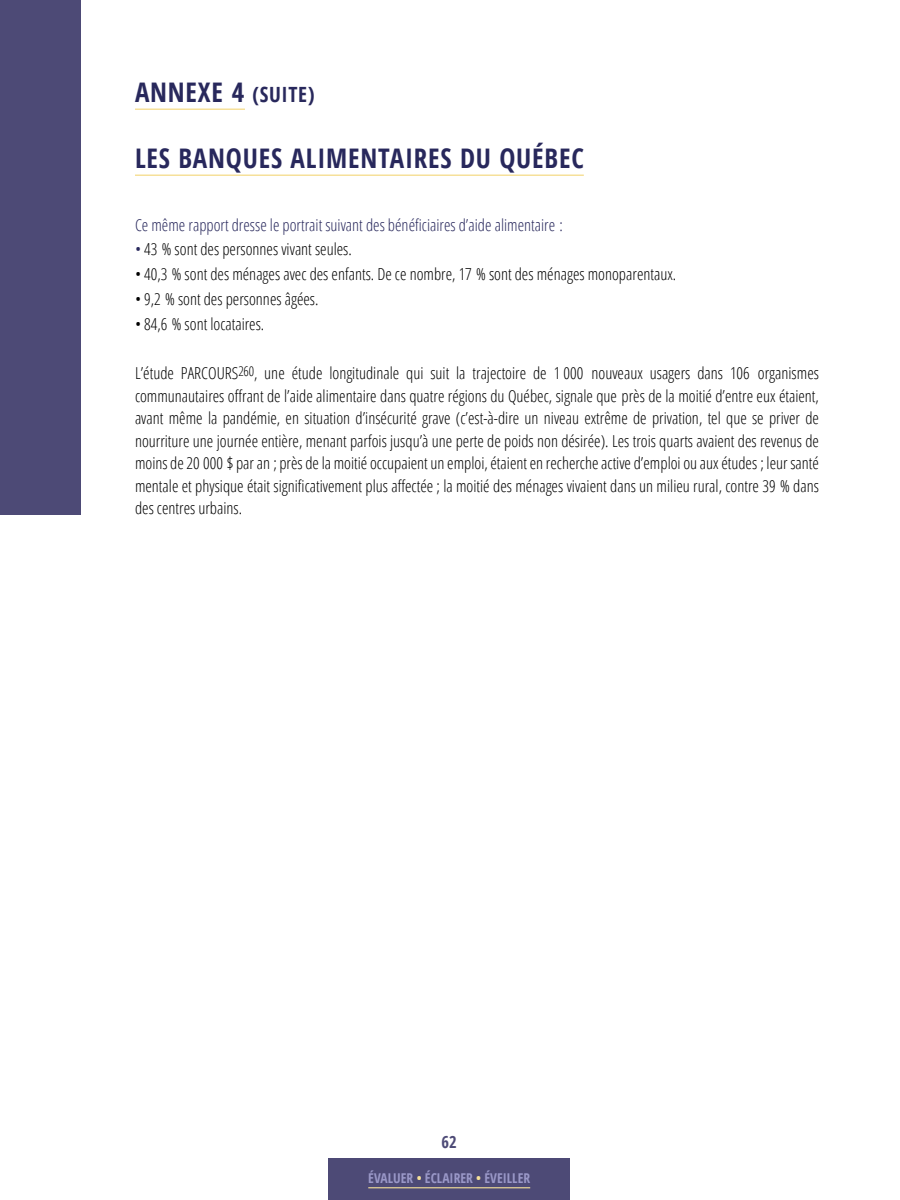
<style>
.page{position:relative;width:900px;height:1200px;background:#fff}
.page>*{position:absolute;margin:0;border:0;box-sizing:border-box;transform-origin:0 0}
.t1{font:700 27px "Open Sans Condensed";letter-spacing:.03em;color:#28285c}
.t2{font:300 16.5px/22.5px "Open Sans Condensed";color:#000;text-align:justify}
.t3{font:300 16.5px "Open Sans Condensed";color:#28285c}
.t4{font:700 16.5px "Open Sans Condensed";color:#4d4a76}
.t5{font:700 13.5px "Open Sans Condensed";color:#9a98c8}
.s1{font-size:21px}
.s2{color:#28285c}
.s3{color:#f6e199}
</style>
<div class="page">
<div style="left:328px;top:1158px;width:242px;height:42px;background:#4d4a76"></div>
<hr style="left:368px;top:1187px;width:162px;height:1px;background:#f6e199">
<hr style="left:135px;top:109px;width:110px;height:1px;background:#f2d166">
<hr style="left:135px;top:175px;width:449px;height:1px;background:#f2d166">
<div style="left:0;top:0;width:81px;height:515px;background:#4d4a76"></div>
<h1 class="t1" style="left:135px;top:73px;width:181px">ANNEXE 4 <span class="s1">(SUITE)</span></h1>
<h1 class="t1" style="left:135px;top:139px;width:450px">LES BANQUES ALIMENTAIRES DU QUÉBEC</h1>
<p class="t3" style="left:135px;top:213px;width:429px">Ce même rapport dresse le portrait suivant des bénéficiaires d’aide alimentaire :</p>
<p class="t2" style="left:135px;top:238px;width:218px"><span class="s2">•</span> 43 % sont des personnes vivant seules.</p>
<p class="t2" style="left:135px;top:262px;width:543px">• 40,3 % sont des ménages avec des enfants. De ce nombre, 17 % sont des ménages monoparentaux.</p>
<p class="t2" style="left:135px;top:287px;width:185px">• 9,2 % sont des personnes âgées.</p>
<p class="t2" style="left:135px;top:312px;width:131px">• 84,6 % sont locataires.</p>
<p class="t2" style="left:135px;top:361px;width:686px">L’étude PARCOURS<sup>260</sup>, une étude longitudinale qui suit la trajectoire de 1 000 nouveaux usagers dans 106 organismes communautaires offrant de l’aide alimentaire dans quatre régions du Québec, signale que près de la moitié d’entre eux étaient, avant même la pandémie, en situation d’insécurité grave (c’est-à-dire un niveau extrême de privation, tel que se priver de nourriture une journée entière, menant parfois jusqu’à une perte de poids non désirée). Les trois quarts avaient des revenus de moins de 20 000 $ par an ; près de la moitié occupaient un emploi, étaient en recherche active d’emploi ou aux études ; leur santé mentale et physique était significativement plus affectée ; la moitié des ménages vivaient dans un milieu rural, contre 39 % dans des centres urbains.</p>
<p class="t4" style="left:442px;top:1131px;width:17px">62</p>
<p class="t5" style="left:368px;top:1169px;width:163px">ÉVALUER <span class="s3">•</span> ÉCLAIRER <span class="s3">•</span> ÉVEILLER</p>
</div>
